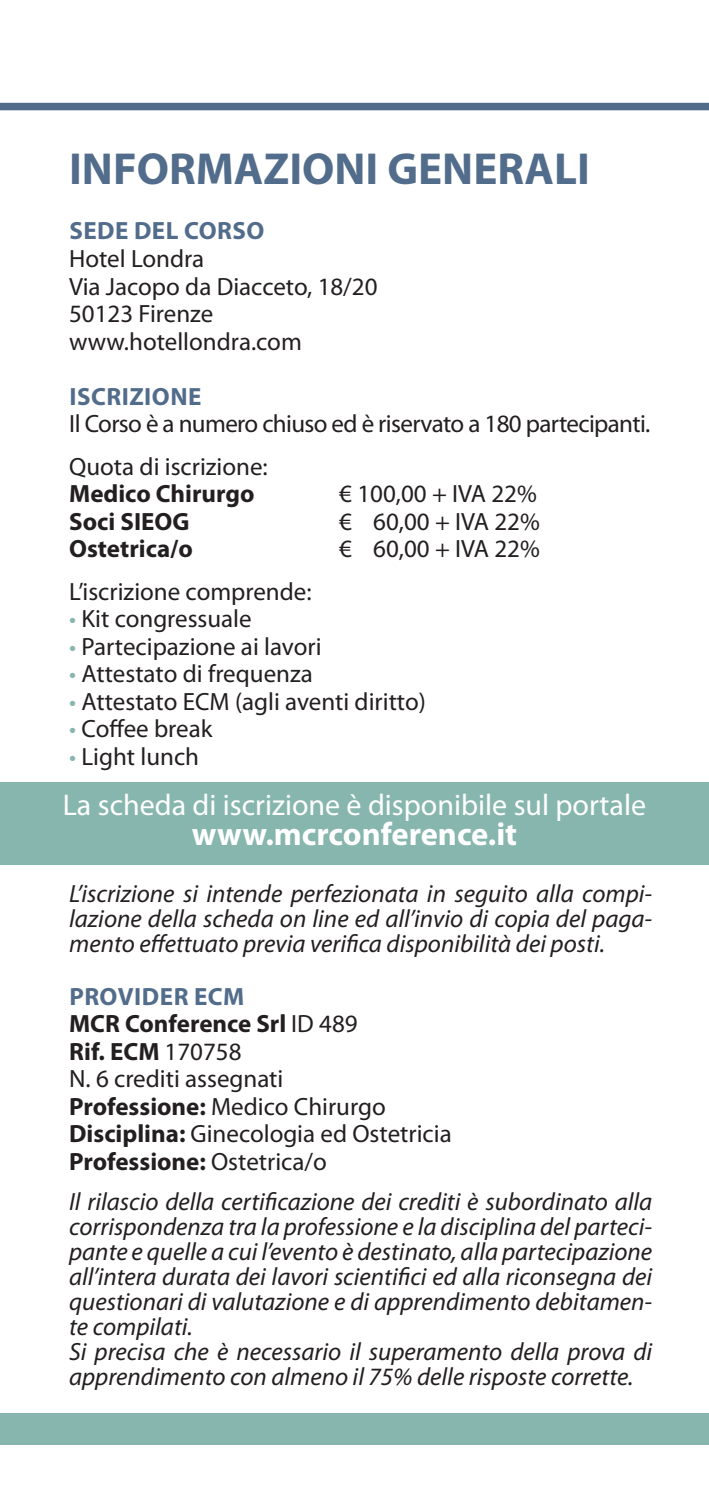
<style>
.page{position:relative;width:709px;height:1489px;background:#fff}
.page>*{position:absolute;margin:0;border:0;box-sizing:border-box;transform-origin:0 0}
.t1{font:700 45px "Myriad Pro";color:#526c8b}
.t2{font:700 32.5px "Myriad Pro";color:#fff}
.t3{font:30px "Myriad Pro";color:#fff}
.t4{font:italic 25px/25px "Myriad Pro";color:#231f20;text-align:justify}
.t5{font:25px "Myriad Pro";color:#231f20}
.t6{font:700 25px "Myriad Pro";color:#231f20}
.t7{font:25px "Myriad Pro";letter-spacing:-.025em;color:#231f20}
.t8{font:700 25px "Myriad Pro";letter-spacing:.02em;color:#526c8b}
.s1{color:#86b6ad}
.s2{font-weight:400}
.s3{font-weight:700}
</style>
<div class="page">
<div style="left:0;top:781px;width:709px;height:83px;background:#86b6ad"></div>
<div style="left:0;top:103px;width:709px;height:7px;background:#526c8b"></div>
<div style="left:0;top:1412px;width:709px;height:32px;background:#86b6ad"></div>
<p class="t1" style="left:69px;top:140px;width:522px">INFORMAZIONI GENERALI</p>
<p class="t8" style="left:69px;top:215px;width:197px">SEDE DEL CORSO</p>
<p class="t5" style="left:69px;top:243px;width:137px">Hotel Londra</p>
<p class="t5" style="left:69px;top:271px;width:310px">Via Jacopo da Diacceto, 18/20</p>
<p class="t5" style="left:69px;top:298px;width:146px">50123 Firenze</p>
<p class="t5" style="left:69px;top:326px;width:234px">www.hotellondra.com</p>
<p class="t8" style="left:69px;top:380px;width:134px">ISCRIZIONE</p>
<p class="t7" style="left:69px;top:408px;width:583px">Il Corso è a numero chiuso ed è riservato a 180 partecipanti.</p>
<p class="t5" style="left:69px;top:451px;width:200px">Quota di iscrizione:</p>
<p class="t6" style="left:69px;top:477px;width:187px">Medico Chirurgo</p>
<p class="t5" style="left:339px;top:478px;width:199px">€ 100,00 + IVA 22%</p>
<p class="t6" style="left:69px;top:505px;width:122px">Soci SIEOG</p>
<p class="t5" style="left:339px;top:506px;width:202px">€ 60,00 + IVA 22%</p>
<p class="t6" style="left:69px;top:532px;width:125px">Ostetrica/o</p>
<p class="t5" style="left:339px;top:533px;width:202px">€ 60,00 + IVA 22%</p>
<p class="t5" style="left:69px;top:576px;width:244px">L’iscrizione comprende:</p>
<p class="t5" style="left:69px;top:603px;width:184px"><span class="s1">•</span> Kit congressuale</p>
<p class="t5" style="left:69px;top:631px;width:254px"><span class="s1">•</span> Partecipazione ai lavori</p>
<p class="t5" style="left:69px;top:658px;width:245px"><span class="s1">•</span> Attestato di frequenza</p>
<p class="t5" style="left:69px;top:686px;width:358px"><span class="s1">•</span> Attestato ECM (agli aventi diritto)</p>
<p class="t5" style="left:69px;top:713px;width:145px"><span class="s1">•</span> Coffee break</p>
<p class="t5" style="left:69px;top:741px;width:131px"><span class="s1">•</span> Light lunch</p>
<p class="t3" style="left:63px;top:786px;width:585px">La scheda di iscrizione è disponibile sul portale</p>
<p class="t2" style="left:192px;top:812px;width:327px">www.mcrconference.it</p>
<p class="t4" style="left:69px;top:881px;width:584px">L’iscrizione si intende perfezionata in seguito alla compi&shy;lazione della scheda on line ed all’invio di copia del paga&shy;mento effettuato previa verifica disponibilità dei posti.</p>
<p class="t8" style="left:69px;top:980px;width:177px">PROVIDER ECM</p>
<p class="t6" style="left:69px;top:1007px;width:290px">MCR Conference Srl <span class="s2">ID 489</span></p>
<p class="t6" style="left:69px;top:1035px;width:174px">Rif. ECM <span class="s2">170758</span></p>
<p class="t5" style="left:69px;top:1063px;width:216px">N. 6 crediti assegnati</p>
<p class="t5" style="left:69px;top:1091px;width:318px"><span class="s3">Professione:</span> Medico Chirurgo</p>
<p class="t5" style="left:69px;top:1118px;width:384px"><span class="s3">Disciplina:</span> Ginecologia ed Ostetricia</p>
<p class="t6" style="left:69px;top:1145px;width:259px">Professione: <span class="s2">Ostetrica/o</span></p>
<p class="t4" style="left:69px;top:1188px;width:584px">Il rilascio della certificazione dei crediti è subordinato alla corrispondenza tra la professione e la disciplina del parteci&shy;pante e quelle a cui l’evento è destinato, alla partecipazione all’intera durata dei lavori scientifici ed alla riconsegna dei questionari di valutazione e di apprendimento debitamen&shy;te compilati.</p>
<p class="t4" style="left:69px;top:1338px;width:584px">Si precisa che è necessario il superamento della prova di apprendimento con almeno il 75% delle risposte corrette.</p>
</div>
